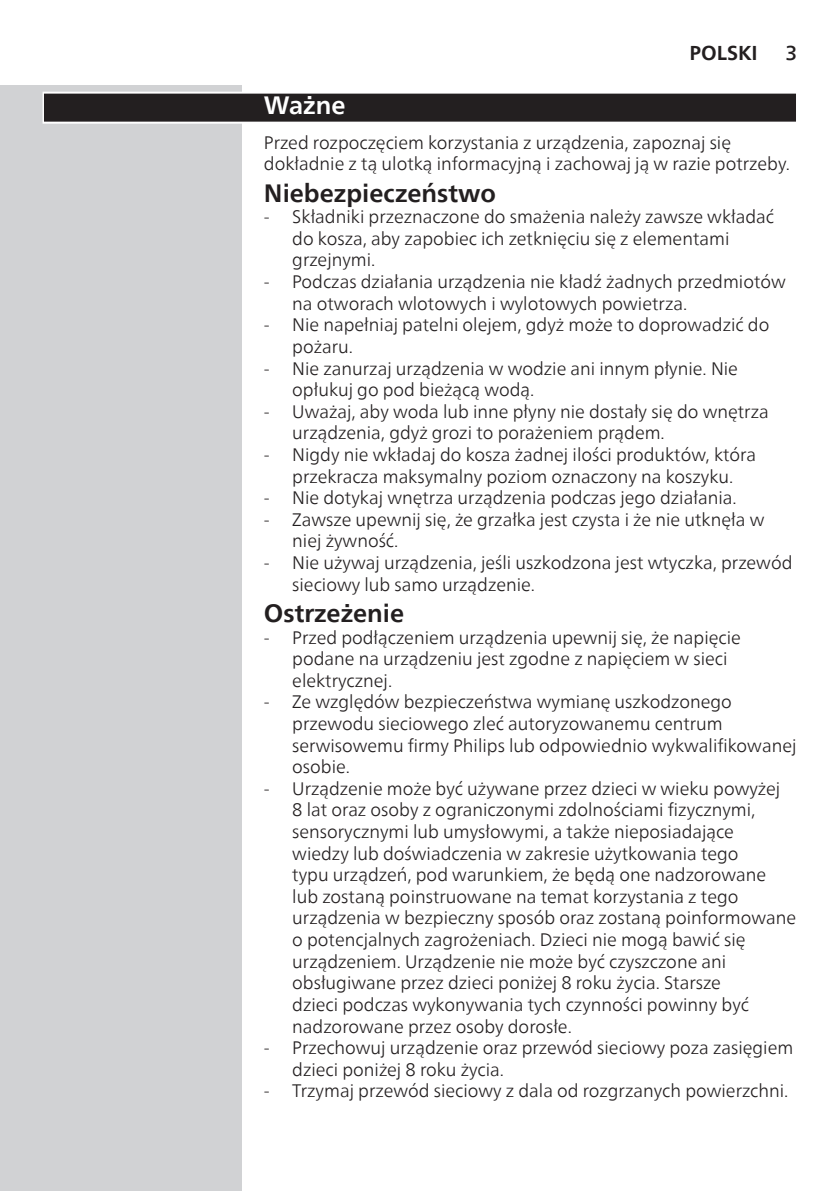
<style>
.page{position:relative;width:840px;height:1191px;background:#fff}
.page>*{position:absolute;margin:0;border:0;box-sizing:border-box;transform-origin:0 0}
.Safety_heading{font:700 25px "Neue Frutiger World";color:#231f20}
.chapter-title-paragr{font:700 25px "Neue Frutiger World";color:#fff}
.t1{font:700 20px "Neue Frutiger World";color:#231f20}
.t2{font:500 20px "Neue Frutiger World";color:#231f20}
.body{font:300 18px/21.6px "Neue Frutiger World";color:#231f20}
</style>
<div class="page">
<div style="left:0;top:85px;width:241px;height:1106px;background:#d1d2d4"></div>
<svg style="left:43px;top:92px;width:753px;height:32px"></svg>
<div style="left:44px;top:94px;width:751px;height:28px;background:#231f20"></div>
<p class="t1" style="left:689px;top:35px;width:70px">POLSKI</p>
<p class="t2" style="left:785px;top:36px;width:13px">3</p>
<p class="chapter-title-paragr" style="left:264px;top:83px;width:83px">Ważne</p>
<p class="body" style="left:264px;top:132px;width:527px">Przed rozpoczęciem korzystania z urządzenia, zapoznaj się dokładnie z tą ulotką informacyjną i zachowaj ją w razie potrzeby.</p>
<p class="Safety_heading" style="left:264px;top:171px;width:233px">Niebezpieczeństwo</p>
<p class="body" style="left:292px;top:206px;width:483px;text-indent:-28px">- Składniki przeznaczone do smażenia należy zawsze wkładać do kosza, aby zapobiec ich zetknięciu się z elementami grzejnymi.</p>
<p class="body" style="left:292px;top:271px;width:495px;text-indent:-28px">- Podczas działania urządzenia nie kładź żadnych przedmiotów na otworach wlotowych i wylotowych powietrza.</p>
<p class="body" style="left:292px;top:314px;width:478px;text-indent:-28px">- Nie napełniaj patelni olejem, gdyż może to doprowadzić do pożaru.</p>
<p class="body" style="left:292px;top:357px;width:447px;text-indent:-28px">- Nie zanurzaj urządzenia w wodzie ani innym płynie. Nie opłukuj go pod bieżącą wodą.</p>
<p class="body" style="left:292px;top:401px;width:477px;text-indent:-28px">- Uważaj, aby woda lub inne płyny nie dostały się do wnętrza urządzenia, gdyż grozi to porażeniem prądem.</p>
<p class="body" style="left:264px;top:444px;width:493px;text-align:center">- Nigdy nie wkładaj do kosza żadnej ilości produktów, która przekracza maksymalny poziom oznaczony na koszyku.</p>
<p class="body" style="left:264px;top:487px;width:474px">- Nie dotykaj wnętrza urządzenia podczas jego działania.</p>
<p class="body" style="left:292px;top:509px;width:473px;text-indent:-28px">- Zawsze upewnij się, że grzałka jest czysta i że nie utknęła w niej żywność.</p>
<p class="body" style="left:292px;top:552px;width:501px;text-indent:-28px">- Nie używaj urządzenia, jeśli uszkodzona jest wtyczka, przewód sieciowy lub samo urządzenie.</p>
<p class="Safety_heading" style="left:264px;top:591px;width:142px">Ostrzeżenie</p>
<p class="body" style="left:292px;top:626px;width:450px;text-indent:-28px">- Przed podłączeniem urządzenia upewnij się, że napięcie podane na urządzeniu jest zgodne z napięciem w sieci elektrycznej.</p>
<p class="body" style="left:292px;top:691px;width:505px;text-indent:-28px">- Ze względów bezpieczeństwa wymianę uszkodzonego przewodu sieciowego zleć autoryzowanemu centrum serwisowemu firmy Philips lub odpowiednio wykwalifikowanej osobie.</p>
<p class="body" style="left:292px;top:778px;width:505px;text-indent:-28px">- Urządzenie może być używane przez dzieci w wieku powyżej<br>8 lat oraz osoby z ograniczonymi zdolnościami fizycznymi, sensorycznymi lub umysłowymi, a także nieposiadające<br>wiedzy lub doświadczenia w zakresie użytkowania tego<br>typu urządzeń, pod warunkiem, że będą one nadzorowane lub zostaną poinstruowane na temat korzystania z tego urządzenia w bezpieczny sposób oraz zostaną poinformowane o potencjalnych zagrożeniach. Dzieci nie mogą bawić się urządzeniem. Urządzenie nie może być czyszczone ani obsługiwane przez dzieci poniżej 8 roku życia. Starsze<br>dzieci podczas wykonywania tych czynności powinny być nadzorowane przez osoby dorosłe.</p>
<p class="body" style="left:292px;top:1037px;width:502px;text-indent:-28px">- Przechowuj urządzenie oraz przewód sieciowy poza zasięgiem dzieci poniżej 8 roku życia.</p>
<p class="body" style="left:264px;top:1080px;width:525px">- Trzymaj przewód sieciowy z dala od rozgrzanych powierzchni.</p>
</div>
